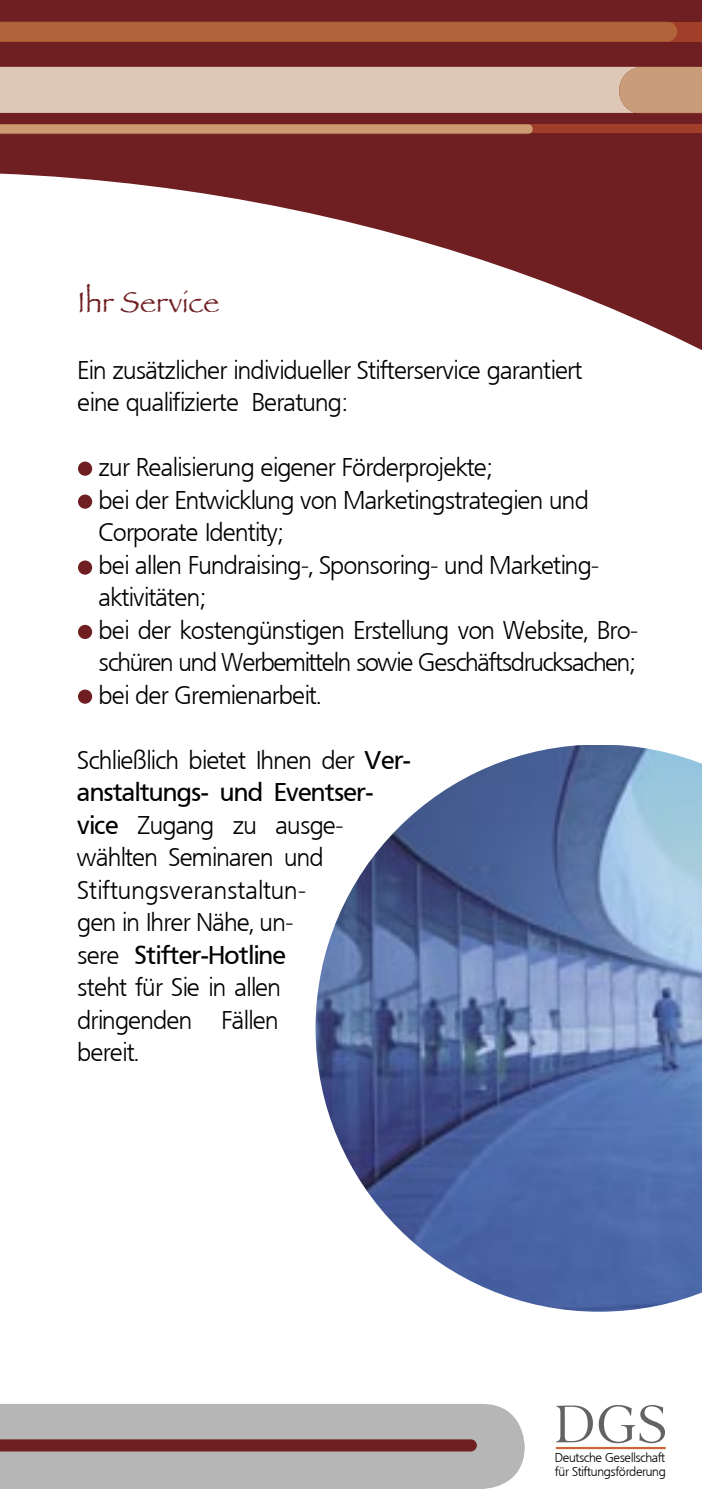
<style>
.page{position:relative;width:702px;height:1489px;background:#fff}
.page>*{position:absolute;margin:0;border:0;box-sizing:border-box;transform-origin:0 0}
.t1{font:57.5px "Sanford";color:#636363;scale:.91 1}
.t2{font:30px "Papyrus";color:#6f1f21}
.t3{font:25px/32.5px "Fru Lig";color:#000}
.t4{font:25px "Fru Med";color:#000}
.t5{font:12.5px/14px "Fru Lig";color:#000}
.s1{font-family:"Fru Med"}
.s2{font-family:"Fru Lig"}
</style>
<div class="page">
<div style="left:0;top:0;width:702px;height:720px;background:#6f1f21"></div>
<div style="left:0;top:173px;width:702px;height:1281px;background:#fff"></div>
<img style="left:315px;top:745px;width:387px;height:566px">
<div style="left:78px;top:461px;width:14px;height:15px;background:#6f1f21;border-radius:50%"></div>
<div style="left:78px;top:494px;width:14px;height:14px;background:#6f1f21;border-radius:50%"></div>
<div style="left:78px;top:560px;width:14px;height:14px;background:#6f1f21;border-radius:50%"></div>
<div style="left:78px;top:625px;width:14px;height:14px;background:#6f1f21;border-radius:50%"></div>
<div style="left:78px;top:689px;width:14px;height:14px;background:#6f1f21;border-radius:50%"></div>
<div style="left:0;top:125px;width:702px;height:8px;background:#a13e2a"></div>
<div style="left:0;top:22px;width:702px;height:20px;background:#a13e2a"></div>
<svg style="left:0;top:67px;width:702px;height:47px;background:#d9beab"></svg>
<svg style="left:0;top:124px;width:532px;height:10px;background:#c8946c"></svg>
<svg style="left:0;top:21px;width:677px;height:21px;background:#ad5f37"></svg>
<div style="left:0;top:1403px;width:524px;height:85px;background:#b6b6b6"></div>
<svg style="left:0;top:1439px;width:477px;height:12px;background:#712325"></svg>
<hr style="left:555px;top:1446px;width:111px;height:2px;background:#ca6634">
<p class="t2" style="left:78px;top:284px;width:143px">Ihr Service</p>
<p class="t3" style="left:78px;top:354px;width:505px">Ein zusätzlicher individueller Stifterservice garantiert eine qualifizierte Beratung:</p>
<p class="t3" style="left:99px;top:451px;width:540px">zur Realisierung eigener Förderprojekte;<br>bei der Entwicklung von Marketingstrategien und Corporate Identity;<br>bei allen Fundraising-, Sponsoring- und Marketing&shy;aktivitäten;<br>bei der kostengünstigen Erstellung von Website, Bro&shy;schüren und Werbemitteln sowie Geschäftsdrucksachen; bei der Gremienarbeit.</p>
<p class="t3" style="left:78px;top:744px;width:334px">Schließlich bietet Ihnen der <span class="s1">Ver-</span></p>
<p class="t4" style="left:78px;top:777px;width:297px">anstaltungs- und Eventser-</p>
<p class="t3" style="left:78px;top:809px;width:267px"><span class="s1">vice</span> Zugang zu ausge&shy;wählten Seminaren und<br>Stiftungsveranstaltun&shy;gen in Ihrer Nähe, un-</p>
<p class="t4" style="left:78px;top:940px;width:209px"><span class="s2">sere</span> Stifter-Hotline</p>
<p class="t3" style="left:78px;top:971px;width:204px;text-align:justify">steht für Sie in allen dringenden Fällen bereit.</p>
<h1 class="t1" style="left:555px;top:1389px;width:125px">DGS</h1>
<p class="t5" style="left:555px;top:1450px;width:112px">Deutsche Gesellschaft für Stiftungsförderung</p>
</div>
